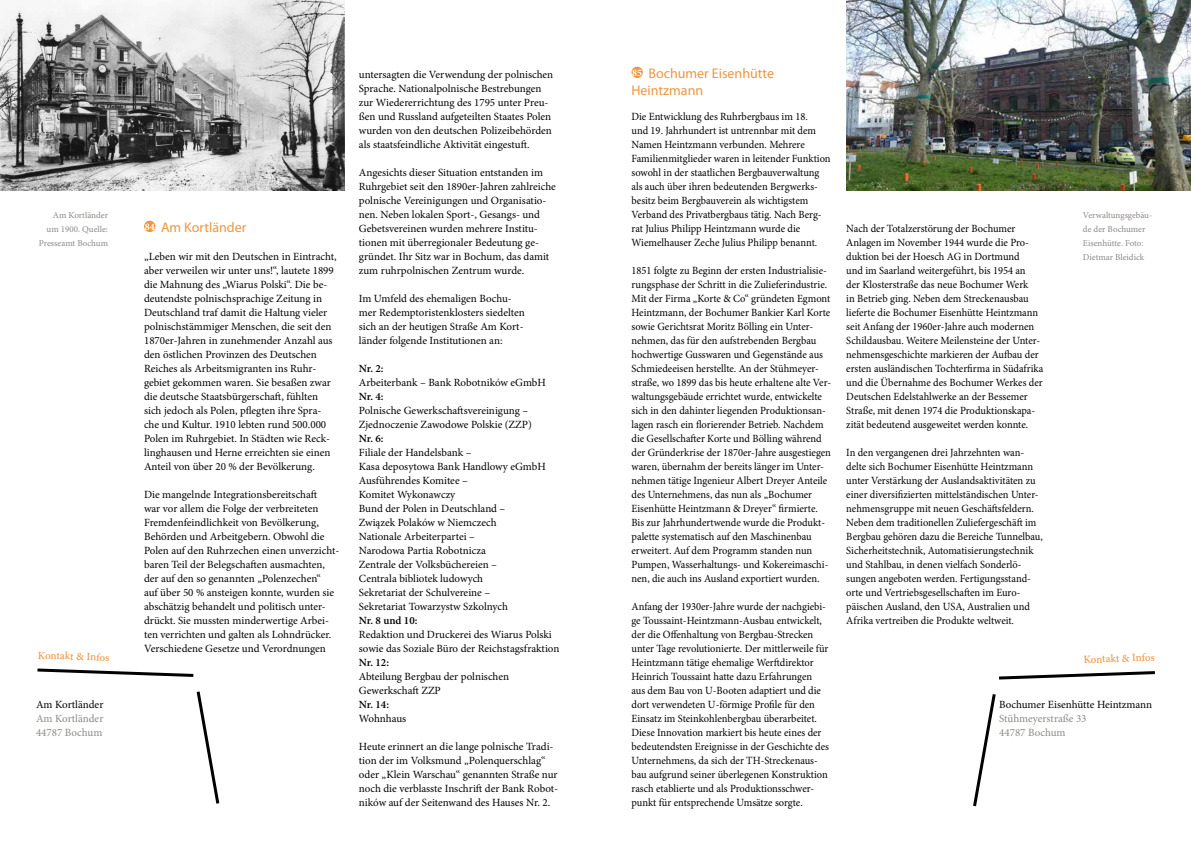
<style>
.page{position:relative;width:1191px;height:842px;background:#fff}
.page>*{position:absolute;margin:0;border:0;box-sizing:border-box;transform-origin:0 0}
.t1{font:14px/16.8px "Myriad Pro";color:#ef953f}
.t2{font:11px/14px "Minion Pro";color:#000;scale:.95 1}
.t3{font:11px/14px "Minion Pro";color:#000}
.t4{font:11px/14px "Minion Pro";color:#8c8986}
.t5{font:600 11px "Minion Pro";letter-spacing:-.015em;color:#000}
.t6{font:500 11px "Minion Pro";color:#ef953f}
.t7{font:700 10px "Minion Pro";color:#fff}
.t8{font:9px/14px "Minion Pro";color:#8c8986;text-align:right}
</style>
<div class="page">
<svg style="left:196px;top:691px;width:24px;height:113px"></svg>
<svg style="left:37px;top:668px;width:157px;height:9px"></svg>
<img style="left:0;top:0;width:345px;height:190px">
<div style="left:144px;top:221px;width:11px;height:11px;background:#ef953f;border-radius:50%"></div>
<svg style="left:999px;top:671px;width:156px;height:9px"></svg>
<svg style="left:973px;top:694px;width:23px;height:113px"></svg>
<img style="left:846px;top:0;width:345px;height:190px">
<div style="left:631px;top:67px;width:12px;height:11px;background:#ef953f;border-radius:50%"></div>
<p class="t8" style="left:39px;top:208px;width:71px">Am Kortländer um 1900. Quelle:<br>Presseamt Bochum</p>
<p class="t6" style="left:38px;top:648px;width:73px;rotate:2deg">Kontakt &amp; Infos</p>
<p class="t3" style="left:36px;top:698px;width:69px">Am Kortländer</p>
<p class="t4" style="left:36px;top:712px;width:69px">Am Kortländer<br>44787 Bochum</p>
<p class="t1" style="left:161px;top:219px;width:87px">Am Kortländer</p>
<p class="t3" style="left:144px;top:250px;width:194px">„Leben wir mit den Deutschen in Eintracht, aber verweilen wir unter uns!“, lautete 1899 die Mahnung des „Wiarus Polski“. Die be&shy;deutendste polnischsprachige Zeitung in Deutschland traf damit die Haltung vieler polnischstämmiger Menschen, die seit den 1870er-Jahren in zunehmender Anzahl aus den östlichen Provinzen des Deutschen Reiches als Arbeitsmigranten ins Ruhr&shy;gebiet gekommen waren. Sie besaßen zwar die deutsche Staatsbürgerschaft, fühlten sich jedoch als Polen, pflegten ihre Spra&shy;che und Kultur. 1910 lebten rund 500.000<br>Polen im Ruhrgebiet. In Städten wie Reck&shy;linghausen und Herne erreichten sie einen Anteil von über 20 % der Bevölkerung.</p>
<p class="t3" style="left:144px;top:488px;width:197px">Die mangelnde Integrationsbereitschaft<br>war vor allem die Folge der verbreiteten Fremdenfeindlichkeit von Bevölkerung, Behörden und Arbeitgebern. Obwohl die Polen auf den Ruhrzechen einen unverzicht&shy;baren Teil der Belegschaften ausmachten, der auf den so genannten „Polenzechen“<br>auf über 50 % ansteigen konnte, wurden sie abschätzig behandelt und politisch unter&shy;drückt. Sie mussten minderwertige Arbei&shy;ten verrichten und galten als Lohndrücker.<br>Verschiedene Gesetze und Verordnungen</p>
<p class="t7" style="left:145px;top:220px;width:11px">84</p>
<p class="t3" style="left:359px;top:68px;width:196px">untersagten die Verwendung der polnischen Sprache. Nationalpolnische Bestrebungen zur Wiedererrichtung des 1795 unter Preu&shy;ßen und Russland aufgeteilten Staates Polen wurden von den deutschen Polizeibehörden als staatsfeindliche Aktivität eingestuft.</p>
<p class="t3" style="left:359px;top:166px;width:199px">Angesichts dieser Situation entstanden im Ruhrgebiet seit den 1890er-Jahren zahlreiche polnische Vereinigungen und Organisatio&shy;nen. Neben lokalen Sport-, Gesangs- und Gebetsvereinen wurden mehrere Institu&shy;tionen mit überregionaler Bedeutung ge&shy;gründet. Ihr Sitz war in Bochum, das damit zum ruhrpolnischen Zentrum wurde.</p>
<p class="t3" style="left:359px;top:292px;width:167px">Im Umfeld des ehemaligen Bochu&shy;mer Redemptoristenklosters siedelten sich an der heutigen Straße Am Kort&shy;länder folgende Institutionen an:</p>
<p class="t5" style="left:359px;top:361px;width:26px">Nr. 2:</p>
<p class="t3" style="left:359px;top:376px;width:189px">Arbeiterbank – Bank Robotników eGmbH</p>
<p class="t5" style="left:359px;top:389px;width:26px">Nr. 4:</p>
<p class="t3" style="left:359px;top:404px;width:175px">Polnische Gewerkschaftsvereinigung –<br>Zjednoczenie Zawodowe Polskie (ZZP)</p>
<p class="t5" style="left:359px;top:431px;width:26px">Nr. 6:</p>
<p class="t3" style="left:359px;top:446px;width:188px">Filiale der Handelsbank –<br>Kasa deposytowa Bank Handlowy eGmbH<br>Ausführendes Komitee –<br>Komitet Wykonawczy<br>Bund der Polen in Deutschland –<br>Związek Polaków w Niemczech<br>Nationale Arbeiterpartei –<br>Narodowa Partia Robotnicza<br>Zentrale der Volksbüchereien –<br>Centrala bibliotek ludowych<br>Sekretariat der Schulvereine –<br>Sekretariat Towarzystw Szkolnych</p>
<p class="t5" style="left:359px;top:613px;width:60px">Nr. 8 und 10:</p>
<p class="t3" style="left:359px;top:628px;width:202px">Redaktion und Druckerei des Wiarus Polski sowie das Soziale Büro der Reichstagsfraktion</p>
<p class="t5" style="left:359px;top:655px;width:32px">Nr. 12:</p>
<p class="t3" style="left:359px;top:670px;width:152px">Abteilung Bergbau der polnischen<br>Gewerkschaft ZZP</p>
<p class="t5" style="left:359px;top:697px;width:32px">Nr. 14:</p>
<p class="t3" style="left:359px;top:712px;width:49px">Wohnhaus</p>
<p class="t3" style="left:359px;top:740px;width:201px">Heute erinnert an die lange polnische Tradi&shy;tion der im Volksmund „Polenquerschlag“ oder „Klein Warschau“ genannten Straße nur noch die verblasste Inschrift der Bank Robot&shy;ników auf der Seitenwand des Hauses Nr. 2.</p>
<p class="t1" style="left:631px;top:65px;width:144px;text-indent:17px">Bochumer Eisenhütte<br>Heintzmann</p>
<p class="t2" style="left:631px;top:110px;width:211px">Die Entwicklung des Ruhrbergbaus im 18.<br>und 19. Jahrhundert ist untrennbar mit dem Namen Heintzmann verbunden. Mehrere Familienmitglieder waren in leitender Funktion sowohl in der staatlichen Bergbauverwaltung als auch über ihren bedeutenden Bergwerks&shy;besitz beim Bergbauverein als wichtigstem Verband des Privatbergbaus tätig. Nach Berg&shy;rat Julius Philipp Heintzmann wurde die Wiemelhauser Zeche Julius Philipp benannt.</p>
<p class="t2" style="left:631px;top:264px;width:211px">1851 folgte zu Beginn der ersten Industrialisie&shy;rungsphase der Schritt in die Zulieferindustrie.<br>Mit der Firma „Korte &amp; Co“ gründeten Egmont Heintzmann, der Bochumer Bankier Karl Korte sowie Gerichtsrat Moritz Bölling ein Unter&shy;nehmen, das für den aufstrebenden Bergbau hochwertige Gusswaren und Gegenstände aus Schmiedeeisen herstellte. An der Stühmeyer&shy;straße, wo 1899 das bis heute erhaltene alte Ver&shy;waltungsgebäude errichtet wurde, entwickelte sich in den dahinter liegenden Produktionsan&shy;lagen rasch ein florierender Betrieb. Nachdem die Gesellschafter Korte und Bölling während der Gründerkrise der 1870er-Jahre ausgestiegen waren, übernahm der bereits länger im Unter&shy;nehmen tätige Ingenieur Albert Dreyer Anteile des Unternehmens, das nun als „Bochumer Eisenhütte Heintzmann &amp; Dreyer“ firmierte.<br>Bis zur Jahrhundertwende wurde die Produkt&shy;palette systematisch auf den Maschinenbau erweitert. Auf dem Programm standen nun Pumpen, Wasserhaltungs- und Kokereimaschi&shy;nen, die auch ins Ausland exportiert wurden.</p>
<p class="t2" style="left:631px;top:600px;width:209px">Anfang der 1930er-Jahre wurde der nachgiebi&shy;ge Toussaint-Heintzmann-Ausbau entwickelt, der die Offenhaltung von Bergbau-Strecken unter Tage revolutionierte. Der mittlerweile für Heintzmann tätige ehemalige Werftdirektor Heinrich Toussaint hatte dazu Erfahrungen<br>aus dem Bau von U-Booten adaptiert und die dort verwendeten U-förmige Profile für den Einsatz im Steinkohlenbergbau überarbeitet.<br>Diese Innovation markiert bis heute eines der bedeutendsten Ereignisse in der Geschichte des Unternehmens, da sich der TH-Streckenaus&shy;bau aufgrund seiner überlegenen Konstruktion rasch etablierte und als Produktionsschwer&shy;punkt für entsprechende Umsätze sorgte.</p>
<p class="t7" style="left:632px;top:66px;width:11px">85</p>
<p class="t2" style="left:846px;top:222px;width:209px">Nach der Totalzerstörung der Bochumer Anlagen im November 1944 wurde die Pro&shy;duktion bei der Hoesch AG in Dortmund<br>und im Saarland weitergeführt, bis 1954 an<br>der Klosterstraße das neue Bochumer Werk<br>in Betrieb ging. Neben dem Streckenausbau lieferte die Bochumer Eisenhütte Heintzmann seit Anfang der 1960er-Jahre auch modernen Schildausbau. Weitere Meilensteine der Unter&shy;nehmensgeschichte markieren der Aufbau der ersten ausländischen Tochterfirma in Südafrika und die Übernahme des Bochumer Werkes der Deutschen Edelstahlwerke an der Bessemer Straße, mit denen 1974 die Produktionskapa&shy;zität bedeutend ausgeweitet werden konnte.</p>
<p class="t2" style="left:846px;top:446px;width:208px">In den vergangenen drei Jahrzehnten wan&shy;delte sich Bochumer Eisenhütte Heintzmann unter Verstärkung der Auslandsaktivitäten zu einer diversifizierten mittelständischen Unter&shy;nehmensgruppe mit neuen Geschäftsfeldern.<br>Neben dem traditionellen Zuliefergeschäft im Bergbau gehören dazu die Bereiche Tunnelbau, Sicherheitstechnik, Automatisierungstechnik und Stahlbau, in denen vielfach Sonderlö&shy;sungen angeboten werden. Fertigungsstand&shy;orte und Vertriebsgesellschaften im Euro&shy;päischen Ausland, den USA, Australien und Afrika vertreiben die Produkte weltweit.</p>
<p class="t8" style="left:1083px;top:208px;width:71px;text-align:left">Verwaltungsgebäu&shy;de der Bochumer<br>Eisenhütte. Foto:<br>Dietmar Bleidick</p>
<p class="t6" style="left:1083px;top:652px;width:73px;rotate:-2deg">Kontakt &amp; Infos</p>
<p class="t3" style="left:999px;top:698px;width:155px">Bochumer Eisenhütte Heintzmann</p>
<p class="t4" style="left:999px;top:712px;width:89px">Stühmeyerstraße 33<br>44787 Bochum</p>
</div>
